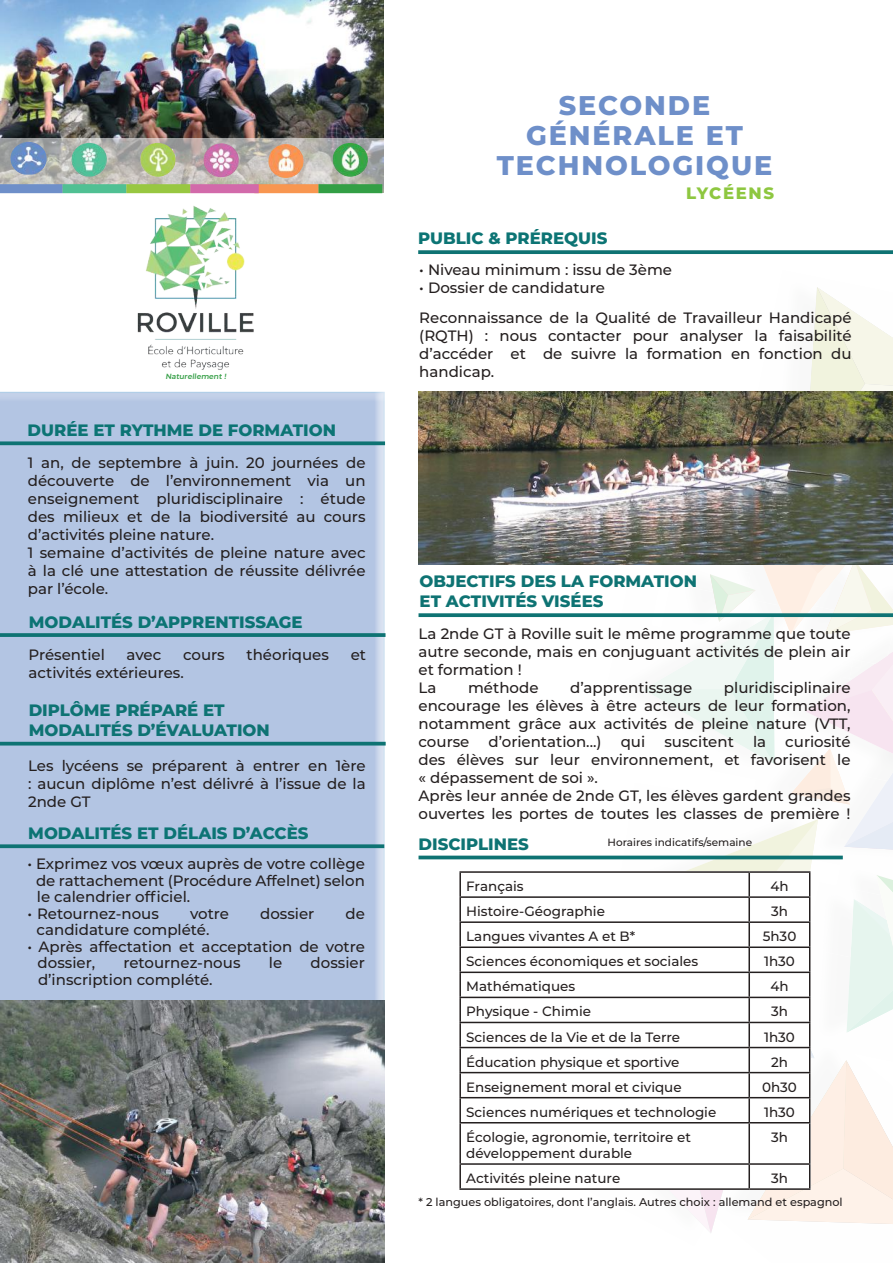
<style>
.page{position:relative;width:893px;height:1263px;background:#fff}
.page>*{position:absolute;margin:0;border:0;box-sizing:border-box;transform-origin:0 0}
.t1{font:800 27px/30px "Montserrat";letter-spacing:.07em;color:#6e8fc9;text-align:center}
.t2{font:800 16.5px/19.8px "Montserrat";color:#0e7373}
.t3{font:800 16.5px "Montserrat";color:#0c7474}
.t4{font:800 16.5px "Montserrat";letter-spacing:.1em;color:#8ec740}
.t5{font:500 15px/18px "Montserrat";color:#241f1f}
.t6{font:500 13.5px/16.2px "Montserrat";color:#241f1f}
.t7{font:500 11.25px "Montserrat";color:#241f1f}
.t8{font:500 10.5px "Montserrat";color:#241f1f}
.t9{font:600 7.5px "Montserrat";color:#369f47}
</style>
<div class="page">
<div style="left:0;top:385px;width:385px;height:878px;background:#b3c5e3"></div>
<img style="left:0;top:0;width:384px;height:138px">
<svg style="left:0;top:138px;width:384px;height:55px;background:#b8b5b1"></svg>
<div style="left:318px;top:184px;width:64px;height:9px;background:#339f45"></div>
<div style="left:62px;top:184px;width:64px;height:9px;background:#50c093"></div>
<div style="left:0;top:184px;width:62px;height:9px;background:#6e8fc9"></div>
<div style="left:126px;top:184px;width:64px;height:9px;background:#98c741"></div>
<div style="left:254px;top:184px;width:64px;height:9px;background:#f89650"></div>
<div style="left:190px;top:184px;width:69px;height:9px;background:#d26aaa"></div>
<img style="left:71px;top:143px;width:36px;height:34px">
<img style="left:268px;top:144px;width:36px;height:34px">
<img style="left:140px;top:143px;width:36px;height:34px">
<img style="left:332px;top:143px;width:36px;height:34px">
<img style="left:203px;top:143px;width:36px;height:34px">
<img style="left:10px;top:142px;width:37px;height:33px">
<svg style="left:418px;top:250px;width:475px;height:4px;background:#1e7c7c"></svg>
<hr style="left:0;top:742px;width:386px;height:3px;background:#0e7373">
<svg style="left:0;top:633px;width:385px;height:4px;background:#177779"></svg>
<svg style="left:418px;top:613px;width:188px;height:4px"></svg>
<hr style="left:418px;top:856px;width:425px;height:3px;background:#0e7373">
<svg style="left:0;top:844px;width:384px;height:4px;background:#1d7a7d"></svg>
<svg style="left:0;top:441px;width:385px;height:4px;background:#207c7f"></svg>
<hr style="left:459px;top:871px;width:290px;height:2px;background:#241f1f">
<hr style="left:459px;top:873px;width:2px;height:23px;background:#241f1f">
<hr style="left:459px;top:896px;width:290px;height:2px;background:#241f1f">
<hr style="left:459px;top:898px;width:2px;height:23px;background:#241f1f">
<hr style="left:459px;top:921px;width:290px;height:2px;background:#241f1f">
<hr style="left:459px;top:923px;width:2px;height:23px;background:#241f1f">
<hr style="left:459px;top:946px;width:290px;height:2px;background:#241f1f">
<hr style="left:459px;top:948px;width:2px;height:23px;background:#241f1f">
<hr style="left:459px;top:971px;width:290px;height:2px;background:#241f1f">
<hr style="left:459px;top:973px;width:2px;height:24px;background:#241f1f">
<hr style="left:459px;top:997px;width:290px;height:1px;background:#241f1f">
<hr style="left:459px;top:998px;width:2px;height:24px;background:#241f1f">
<hr style="left:459px;top:1022px;width:290px;height:1px;background:#241f1f">
<hr style="left:459px;top:1023px;width:2px;height:24px;background:#241f1f">
<hr style="left:459px;top:1047px;width:290px;height:1px;background:#241f1f">
<hr style="left:459px;top:1048px;width:2px;height:24px;background:#241f1f">
<hr style="left:459px;top:1072px;width:290px;height:1px;background:#241f1f">
<hr style="left:459px;top:1073px;width:2px;height:24px;background:#241f1f">
<hr style="left:459px;top:1097px;width:290px;height:1px;background:#241f1f">
<hr style="left:459px;top:1098px;width:2px;height:24px;background:#241f1f">
<hr style="left:459px;top:1122px;width:290px;height:1px;background:#241f1f">
<hr style="left:459px;top:1123px;width:2px;height:40px;background:#241f1f">
<hr style="left:459px;top:1163px;width:290px;height:2px;background:#241f1f">
<hr style="left:459px;top:1165px;width:2px;height:23px;background:#241f1f">
<svg style="left:606px;top:287px;width:287px;height:946px"></svg>
<hr style="left:459px;top:1188px;width:290px;height:2px;background:#241f1f">
<hr style="left:749px;top:1188px;width:61px;height:2px;background:#241f1f">
<img style="left:137px;top:206px;width:117px;height:164px">
<img style="left:0;top:1001px;width:384px;height:262px">
<img style="left:418px;top:392px;width:475px;height:173px">
<h1 class="t1" style="left:497px;top:89px;width:277px">SECONDE<br>GÉNÉRALE ET<br>TECHNOLOGIQUE</h1>
<p class="t4" style="left:686px;top:181px;width:90px">LYCÉENS</p>
<p class="t3" style="left:418px;top:226px;width:191px">PUBLIC &amp; PRÉREQUIS</p>
<p class="t5" style="left:419px;top:260px;width:254px">• Niveau minimum : issu de 3ème</p>
<p class="t5" style="left:419px;top:272px;width:434px;line-height:30px">• Dossier de candidature<br>Reconnaissance de la Qualité de Travailleur Handicapé</p>
<p class="t5" style="left:419px;top:326px;width:434px">(RQTH) : nous contacter pour analyser la faisabilité d’accéder et de suivre la formation en fonction du</p>
<p class="t9" style="left:165px;top:371px;width:64px">Naturellement !</p>
<p class="t5" style="left:419px;top:362px;width:76px">handicap.</p>
<p class="t3" style="left:28px;top:418px;width:310px">DURÉE ET RYTHME DE FORMATION</p>
<p class="t5" style="left:28px;top:453px;width:339px">1 an, de septembre à juin. 20 journées de découverte de l’environnement via un enseignement pluridisciplinaire : étude des milieux et de la biodiversité au cours d’activités pleine nature.<br>1 semaine d’activités de pleine nature avec à la clé une attestation de réussite délivrée par l’école.</p>
<p class="t3" style="left:29px;top:610px;width:275px">MODALITÉS D’APPRENTISSAGE</p>
<p class="t5" style="left:29px;top:645px;width:78px">Présentiel</p>
<p class="t5" style="left:127px;top:645px;width:36px">avec</p>
<p class="t5" style="left:183px;top:645px;width:43px">cours</p>
<p class="t5" style="left:246px;top:645px;width:84px">théoriques</p>
<p class="t5" style="left:351px;top:645px;width:17px">et</p>
<p class="t5" style="left:29px;top:663px;width:157px">activités extérieures.</p>
<p class="t2" style="left:29px;top:699px;width:243px">DIPLÔME PRÉPARÉ ET<br>MODALITÉS D’ÉVALUATION</p>
<p class="t5" style="left:28px;top:756px;width:339px;text-align:justify">Les lycéens se préparent à entrer en 1ère : aucun diplôme n’est délivré à l’issue de la 2nde GT</p>
<p class="t3" style="left:28px;top:821px;width:282px">MODALITÉS ET DÉLAIS D’ACCÈS</p>
<p class="t5" style="left:36px;top:855px;width:330px;line-height:16.5px;text-align:justify;text-indent:-9px">• Exprimez vos vœux auprès de votre collège de rattachement (Procédure Affelnet) selon le calendrier officiel.</p>
<p class="t5" style="left:27px;top:904px;width:133px">• Retournez-nous</p>
<p class="t5" style="left:190px;top:904px;width:41px">votre</p>
<p class="t5" style="left:260px;top:904px;width:56px">dossier</p>
<p class="t5" style="left:345px;top:904px;width:21px">de</p>
<p class="t5" style="left:37px;top:920px;width:174px">candidature complété.</p>
<p class="t5" style="left:38px;top:937px;width:329px;line-height:16.5px;text-indent:-10px">• Après affectation et acceptation de votre dossier,</p>
<p class="t5" style="left:123px;top:953px;width:118px">retournez-nous</p>
<p class="t5" style="left:269px;top:953px;width:15px">le</p>
<p class="t5" style="left:311px;top:953px;width:56px">dossier</p>
<p class="t5" style="left:38px;top:970px;width:176px">d’inscription complété.</p>
<p class="t2" style="left:420px;top:571px;width:279px">OBJECTIFS DES LA FORMATION<br>ET ACTIVITÉS VISÉES</p>
<p class="t5" style="left:418px;top:624px;width:433px">La 2nde GT à Roville suit le même programme que toute autre seconde, mais en conjuguant activités de plein air et formation !<br>La</p>
<p class="t5" style="left:418px;top:678px;width:434px;text-align:justify;text-indent:305px">pluridisciplinaire encourage les élèves à être acteurs de leur formation, notamment grâce aux activités de pleine nature (VTT, course</p>
<p class="t5" style="left:468px;top:678px;width:72px">méthode</p>
<p class="t5" style="left:570px;top:678px;width:124px">d’apprentissage</p>
<p class="t5" style="left:418px;top:732px;width:434px;text-indent:367px">curiosité des élèves sur leur environnement, et favorisent le « dépassement de soi ».<br>Après leur année de 2nde GT, les élèves gardent grandes ouvertes les portes de toutes les classes de première !</p>
<p class="t5" style="left:489px;top:732px;width:114px">d’orientation...)</p>
<p class="t5" style="left:621px;top:732px;width:26px">qui</p>
<p class="t5" style="left:664px;top:732px;width:71px">suscitent</p>
<p class="t5" style="left:753px;top:732px;width:15px">la</p>
<p class="t2" style="left:418px;top:833px;width:112px">DISCIPLINES</p>
<p class="t8" style="left:608px;top:835px;width:146px">Horaires indicatifs/semaine</p>
<p class="t6" style="left:466px;top:878px;width:59px">Français</p>
<p class="t6" style="left:770px;top:878px;width:20px">4h</p>
<p class="t6" style="left:466px;top:903px;width:140px">Histoire-Géographie</p>
<p class="t6" style="left:771px;top:903px;width:18px">3h</p>
<p class="t6" style="left:466px;top:928px;width:170px">Langues vivantes A et B*</p>
<p class="t6" style="left:763px;top:928px;width:35px">5h30</p>
<p class="t6" style="left:466px;top:953px;width:234px">Sciences économiques et sociales</p>
<p class="t6" style="left:764px;top:953px;width:32px">1h30</p>
<p class="t6" style="left:466px;top:978px;width:111px">Mathématiques</p>
<p class="t6" style="left:770px;top:978px;width:20px">4h</p>
<p class="t6" style="left:466px;top:1003px;width:126px">Physique - Chimie</p>
<p class="t6" style="left:771px;top:1003px;width:18px">3h</p>
<p class="t6" style="left:466px;top:1028px;width:215px">Sciences de la Vie et de la Terre</p>
<p class="t6" style="left:764px;top:1028px;width:32px">1h30</p>
<p class="t6" style="left:466px;top:1053px;width:215px">Éducation physique et sportive</p>
<p class="t6" style="left:771px;top:1053px;width:18px">2h</p>
<p class="t6" style="left:466px;top:1078px;width:217px">Enseignement moral et civique</p>
<p class="t6" style="left:762px;top:1078px;width:36px">0h30</p>
<p class="t6" style="left:466px;top:1103px;width:252px">Sciences numériques et technologie</p>
<p class="t6" style="left:764px;top:1103px;width:32px">1h30</p>
<p class="t6" style="left:466px;top:1128px;width:226px">Écologie, agronomie, territoire et développement durable</p>
<p class="t6" style="left:771px;top:1128px;width:18px">3h</p>
<p class="t6" style="left:466px;top:1170px;width:156px">Activités pleine nature</p>
<p class="t6" style="left:771px;top:1170px;width:18px">3h</p>
<p class="t7" style="left:418px;top:1194px;width:426px">* 2 langues obligatoires, dont l’anglais. Autres choix : allemand et espagnol</p>
</div>
